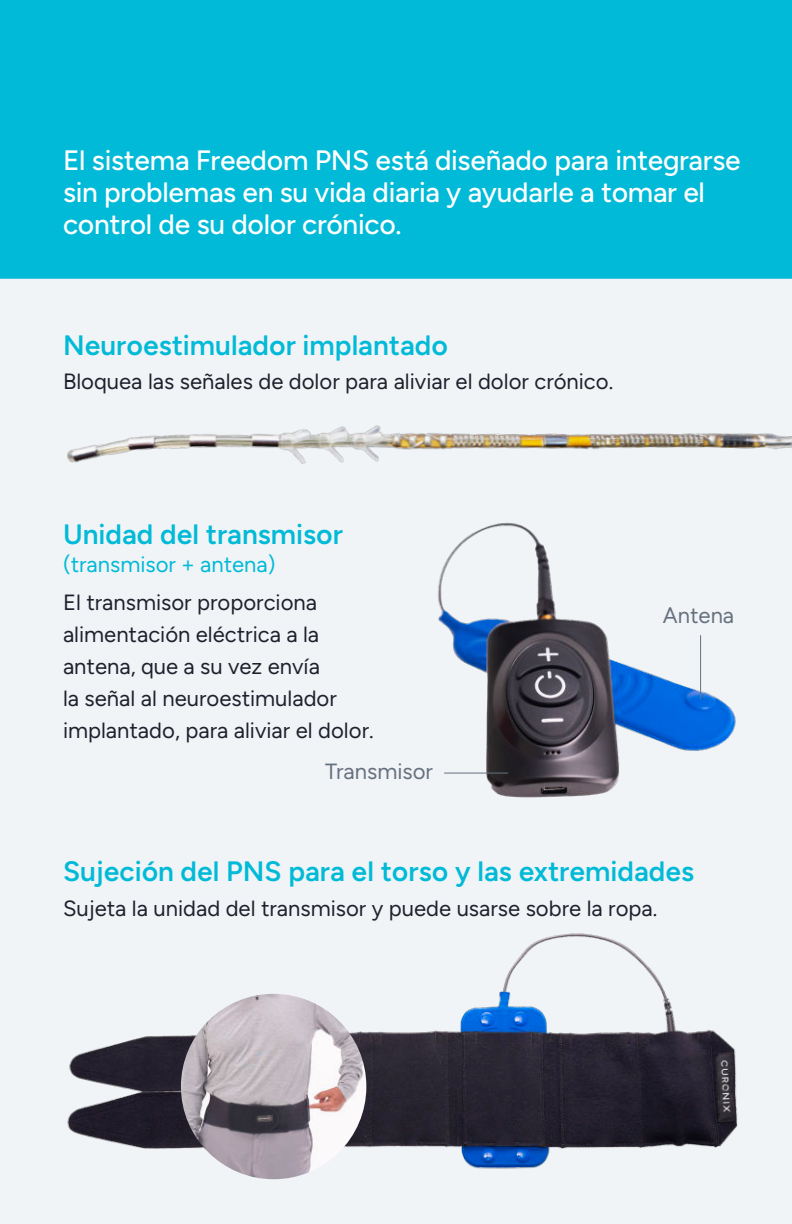
<style>
.page{position:relative;width:792px;height:1224px;background:#fff}
.page>*{position:absolute;margin:0;border:0;box-sizing:border-box;transform-origin:0 0}
.t1{font:500 28px/32px "Figtree";letter-spacing:-.01em;color:#fff}
.t2{font:600 28px "Figtree";color:#01bad7}
.t3{font:22px/32px "Figtree";color:#20212e}
.t4{font:22px "Figtree";color:#01bad7}
.t5{font:22px "Figtree";color:#667180}
</style>
<div class="page">
<div style="left:0;top:0;width:792px;height:278px;background:#01bad7"></div>
<div style="left:0;top:278px;width:792px;height:946px;background:#f1f4f6"></div>
<img style="left:67px;top:933px;width:671px;height:241px">
<img style="left:67px;top:425px;width:725px;height:39px">
<img style="left:181px;top:994px;width:185px;height:185px;border-radius:93px">
<img style="left:438px;top:523px;width:298px;height:275px">
<hr style="left:700px;top:635px;width:1px;height:64px;background:#667180">
<hr style="left:444px;top:773px;width:64px;height:1px;background:#667180">
<p class="t1" style="left:63px;top:146px;width:679px">El sistema Freedom PNS está diseñado para integrarse sin problemas en su vida diaria y ayudarle a tomar el control de su dolor crónico.</p>
<p class="t2" style="left:63px;top:333px;width:387px">Neuroestimulador implantado</p>
<p class="t3" style="left:63px;top:366px;width:552px">Bloquea las señales de dolor para aliviar el dolor crónico.</p>
<p class="t2" style="left:63px;top:522px;width:282px">Unidad del transmisor</p>
<p class="t4" style="left:63px;top:554px;width:214px">(transmisor + antena)</p>
<p class="t3" style="left:63px;top:588px;width:312px">El transmisor proporciona alimentación eléctrica a la antena, que a su vez envía<br>la señal al neuroestimulador implantado, para aliviar el dolor.</p>
<p class="t5" style="left:325px;top:761px;width:109px">Transmisor</p>
<p class="t5" style="left:663px;top:606px;width:73px">Antena</p>
<p class="t2" style="left:63px;top:859px;width:633px">Sujeción del PNS para el torso y las extremidades</p>
<p class="t3" style="left:63px;top:894px;width:596px">Sujeta la unidad del transmisor y puede usarse sobre la ropa.</p>
</div>
